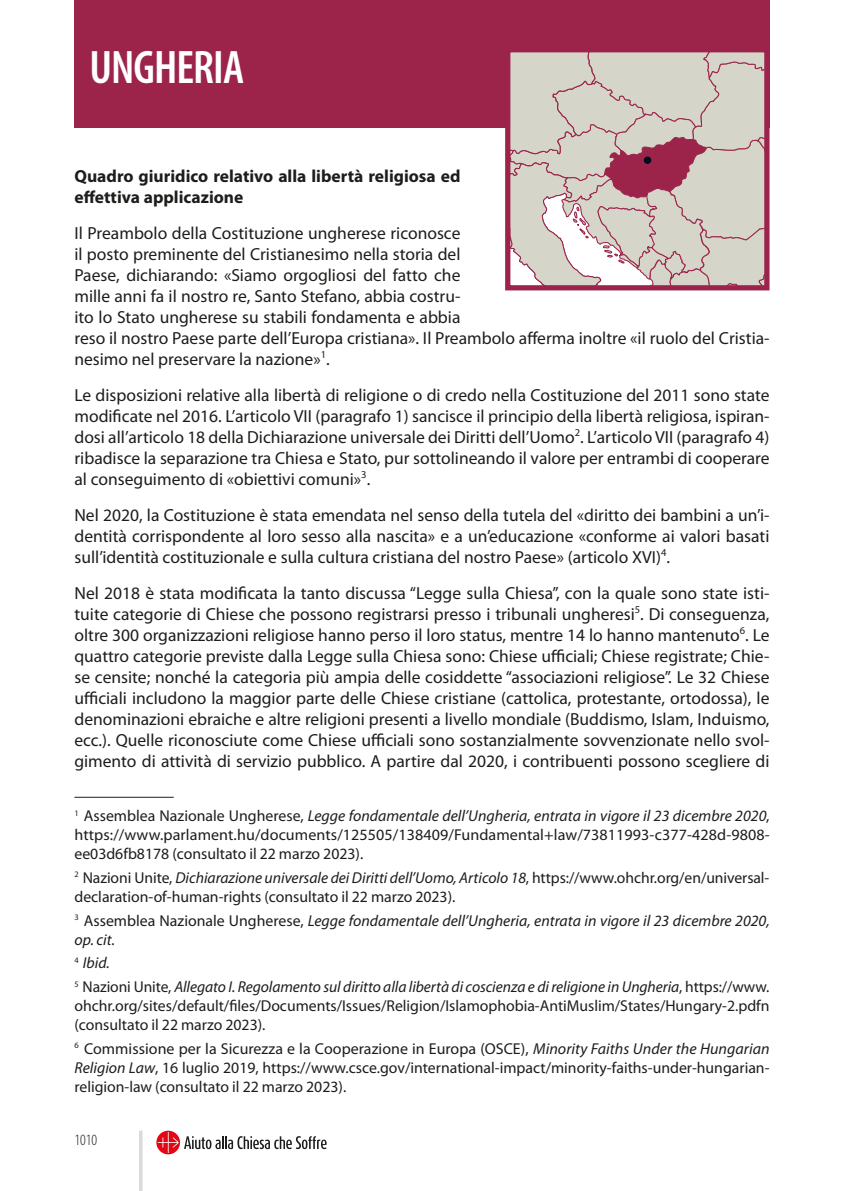
<style>
.page{position:relative;width:844px;height:1191px;background:#fff}
.page>*{position:absolute;margin:0;border:0;box-sizing:border-box;transform-origin:0 0}
.Nota_a_piè_di_pagina{font:600 condensed 47.25px "Myriad Pro";letter-spacing:-.02em;color:#fff}
.Normale{font:17.5px/21px "Myriad Pro";color:#1d1d1b;text-align:justify}
.Normale-2{font:700 17.5px/21px "Myriad Pro";color:#1d1d1b}
.Nota_a_piè_di_pagina-2{font:15.75px/18.9px "Myriad Pro";color:#1d1d1b;text-align:justify}
.Nota_a_piè_di_pagina-3{font:italic 15.75px/18.9px "Myriad Pro";color:#1d1d1b}
.t1{font:300 condensed 15.75px "Myriad Pro";color:#1d1d1b}
.s1{font-style:italic}
.s2{font-style:normal}
</style>
<div class="page">
<svg style="left:156px;top:1130px;width:24px;height:24px"></svg>
<svg style="left:158px;top:1132px;width:168px;height:21px"></svg>
<hr style="left:139px;top:1130px;width:3px;height:61px;background:#dadada">
<div style="left:74px;top:0;width:695px;height:128px;background:#9c244b"></div>
<hr style="left:74px;top:797px;width:100px;height:1px;background:#1d1d1b">
<svg style="left:511px;top:53px;width:252px;height:231px;background:#d2c4be"></svg>
<div style="left:505px;top:47px;width:264px;height:243px;border:5px solid #9c244b"></div>
<p class="Nota_a_piè_di_pagina" style="left:89px;top:41px;width:156px">UNGHERIA</p>
<p class="Normale-2" style="left:74px;top:166px;width:387px">Quadro giuridico relativo alla libertà religiosa ed effettiva applicazione</p>
<p class="Normale" style="left:74px;top:223px;width:696px;text-align:left">Il Preambolo della Costituzione ungherese riconosce<br>il posto preminente del Cristianesimo nella storia del<br>Paese, dichiarando: «Siamo orgogliosi del fatto che<br>mille anni fa il nostro re, Santo Stefano, abbia costru-<br>ito lo Stato ungherese su stabili fondamenta e abbia<br>reso il nostro Paese parte dell’Europa cristiana». Il Preambolo afferma inoltre «il ruolo del Cristia&shy;nesimo nel preservare la nazione»<sup>1</sup>.</p>
<p class="Normale" style="left:74px;top:385px;width:696px">Le disposizioni relative alla libertà di religione o di credo nella Costituzione del 2011 sono state modificate nel 2016. L’articolo VII (paragrafo 1) sancisce il principio della libertà religiosa, ispiran&shy;dosi all’articolo 18 della Dichiarazione universale dei Diritti dell’Uomo<sup>2</sup>. L’articolo VII (paragrafo 4) ribadisce la separazione tra Chiesa e Stato, pur sottolineando il valore per entrambi di cooperare al conseguimento di «obiettivi comuni»<sup>3</sup>.</p>
<p class="Normale" style="left:74px;top:504px;width:696px">Nel 2020, la Costituzione è stata emendata nel senso della tutela del «diritto dei bambini a un’i&shy;dentità corrispondente al loro sesso alla nascita» e a un’educazione «conforme ai valori basati sull’identità costituzionale e sulla cultura cristiana del nostro Paese» (articolo XVI)<sup>4</sup>.</p>
<p class="Normale" style="left:74px;top:582px;width:696px">Nel 2018 è stata modificata la tanto discussa “Legge sulla Chiesa”, con la quale sono state isti&shy;tuite categorie di Chiese che possono registrarsi presso i tribunali ungheresi<sup>5</sup>. Di conseguenza, oltre 300 organizzazioni religiose hanno perso il loro status, mentre 14 lo hanno mantenuto<sup>6</sup>. Le quattro categorie previste dalla Legge sulla Chiesa sono: Chiese ufficiali; Chiese registrate; Chie&shy;se censite; nonché la categoria più ampia delle cosiddette “associazioni religiose”. Le 32 Chiese ufficiali includono la maggior parte delle Chiese cristiane (cattolica, protestante, ortodossa), le denominazioni ebraiche e altre religioni presenti a livello mondiale (Buddismo, Islam, Induismo, ecc.). Quelle riconosciute come Chiese ufficiali sono sostanzialmente sovvenzionate nello svol&shy;gimento di attività di servizio pubblico. A partire dal 2020, i contribuenti possono scegliere di</p>
<p class="Nota_a_piè_di_pagina-2" style="left:74px;top:806px;width:696px"><sup>1</sup> Assemblea Nazionale Ungherese, <span class="s1">Legge fondamentale dell’Ungheria, entrata in vigore il 23 dicembre 2020</span>, https://www.parlament.hu/documents/125505/138409/Fundamental+law/73811993-c377-428d-9808- ee03d6fb8178 (consultato il 22 marzo 2023).</p>
<p class="Nota_a_piè_di_pagina-2" style="left:74px;top:868px;width:696px"><sup>2</sup> Nazioni Unite, <span class="s1">Dichiarazione universale dei Diritti dell’Uomo, Articolo 18</span>, https://www.ohchr.org/en/universal&shy;declaration-of-human-rights (consultato il 22 marzo 2023).</p>
<p class="Nota_a_piè_di_pagina-3" style="left:74px;top:911px;width:696px"><sup>3</sup> <span class="s2">Assemblea Nazionale Ungherese,</span> Legge fondamentale dell’Ungheria, entrata in vigore il 23 dicembre 2020, op. cit.</p>
<p class="Nota_a_piè_di_pagina-3" style="left:74px;top:954px;width:37px"><sup>4</sup> Ibid.</p>
<p class="Nota_a_piè_di_pagina-2" style="left:74px;top:977px;width:696px"><sup>5</sup> Nazioni Unite, <span class="s1">Allegato I. Regolamento sul diritto alla libertà di coscienza e di religione in Ungheria</span>, https://www. ohchr.org/sites/default/files/Documents/Issues/Religion/Islamophobia-AntiMuslim/States/Hungary-2.pdfn (consultato il 22 marzo 2023).</p>
<p class="Nota_a_piè_di_pagina-2" style="left:74px;top:1039px;width:696px"><sup>6</sup> Commissione per la Sicurezza e la Cooperazione in Europa (OSCE), <span class="s1">Minority Faiths Under the Hungarian Religion Law</span>, 16 luglio 2019, https://www.csce.gov/international-impact/minority-faiths-under-hungarian&shy;religion-law (consultato il 22 marzo 2023).</p>
<p class="t1" style="left:74px;top:1131px;width:24px">1010</p>
</div>
